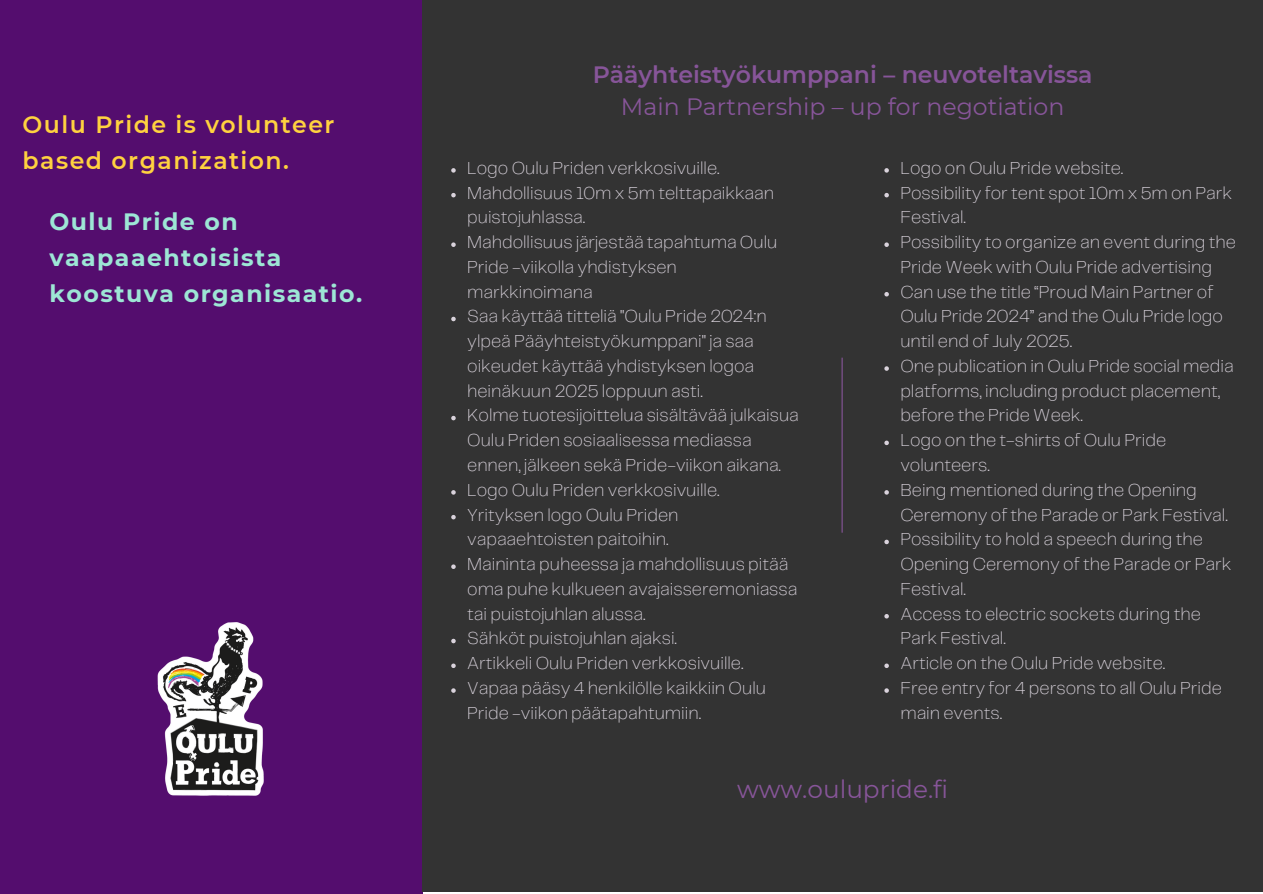
<style>
.page{position:relative;width:1263px;height:894px;background:#fff}
.page>*{position:absolute;margin:0;border:0;box-sizing:border-box;transform-origin:0 0}
.t1{font:24.75px "Montserrat";color:#875599}
.t2{font:600 23.7px/32.7px "Montserrat";color:#875599;text-align:center}
.t3{font:700 23.7px/36px "Montserrat";letter-spacing:.06em;color:#9de6d5}
.t4{font:600 23.7px/36px "Montserrat";letter-spacing:.06em;color:#ffd23f}
.t5{font:200 18px/24.8px "Telegraf";color:#ede6f0}
.s1{font-weight:400}
</style>
<div class="page">
<div style="left:0;top:0;width:422px;height:893px;background:#540d6e"></div>
<div style="left:422px;top:0;width:840px;height:891px;background:#333"></div>
<img style="left:157px;top:622px;width:107px;height:174px">
<svg style="left:451px;top:168px;width:5px;height:4px"></svg>
<svg style="left:451px;top:193px;width:5px;height:4px"></svg>
<svg style="left:451px;top:242px;width:5px;height:5px"></svg>
<svg style="left:451px;top:316px;width:5px;height:5px"></svg>
<svg style="left:451px;top:415px;width:5px;height:5px"></svg>
<svg style="left:451px;top:490px;width:5px;height:4px"></svg>
<svg style="left:451px;top:515px;width:5px;height:4px"></svg>
<svg style="left:451px;top:564px;width:5px;height:4px"></svg>
<svg style="left:451px;top:638px;width:5px;height:5px"></svg>
<svg style="left:451px;top:663px;width:5px;height:4px"></svg>
<svg style="left:451px;top:688px;width:5px;height:4px"></svg>
<svg style="left:884px;top:168px;width:5px;height:4px"></svg>
<svg style="left:884px;top:193px;width:5px;height:4px"></svg>
<svg style="left:884px;top:242px;width:5px;height:5px"></svg>
<svg style="left:884px;top:292px;width:5px;height:4px"></svg>
<svg style="left:884px;top:366px;width:5px;height:4px"></svg>
<svg style="left:884px;top:440px;width:5px;height:5px"></svg>
<svg style="left:884px;top:490px;width:5px;height:4px"></svg>
<svg style="left:884px;top:539px;width:5px;height:5px"></svg>
<svg style="left:884px;top:614px;width:5px;height:4px"></svg>
<svg style="left:884px;top:663px;width:5px;height:4px"></svg>
<svg style="left:884px;top:688px;width:5px;height:4px"></svg>
<hr style="left:841px;top:357px;width:2px;height:175px;background:#875599">
<h2 class="t4" style="left:23px;top:106px;width:313px">Oulu Pride is volunteer based organization.</h2>
<p class="t3" style="left:50px;top:203px;width:314px">Oulu Pride on vaapaaehtoisista koostuva organisaatio.</p>
<h1 class="t2" style="left:593px;top:58px;width:501px">Pääyhteistyökumppani – neuvoteltavissa<br><span class="s1">Main Partnership – up for negotiation</span></h1>
<p class="t5" style="left:467px;top:156px;width:333px">Logo Oulu Priden verkkosivuille.<br>Mahdollisuus 10m x 5m telttapaikkaan puistojuhlassa.<br>Mahdollisuus järjestää tapahtuma Oulu Pride -viikolla yhdistyksen markkinoimana<br>Saa käyttää titteliä "Oulu Pride 2024:n ylpeä Pääyhteistyökumppani" ja saa oikeudet käyttää yhdistyksen logoa heinäkuun 2025 loppuun asti.<br>Kolme tuotesijoittelua sisältävää julkaisua Oulu Priden sosiaalisessa mediassa ennen, jälkeen sekä Pride-viikon aikana.<br>Logo Oulu Priden verkkosivuille.<br>Yrityksen logo Oulu Priden vapaaehtoisten paitoihin.<br>Maininta puheessa ja mahdollisuus pitää oma puhe kulkueen avajaisseremoniassa tai puistojuhlan alussa.<br>Sähköt puistojuhlan ajaksi.<br>Artikkeli Oulu Priden verkkosivuille.<br>Vapaa pääsy 4 henkilölle kaikkiin Oulu Pride -viikon päätapahtumiin.</p>
<p class="t5" style="left:900px;top:156px;width:337px">Logo on Oulu Pride website.<br>Possibility for tent spot 10m x 5m on Park<br>Festival.<br>Possibility to organize an event during the<br>Pride Week with Oulu Pride advertising<br>Can use the title “Proud Main Partner of<br>Oulu Pride 2024” and the Oulu Pride logo until end of July 2025.<br>One publication in Oulu Pride social media platforms, including product placement, before the Pride Week.<br>Logo on the t-shirts of Oulu Pride volunteers.<br>Being mentioned during the Opening<br>Ceremony of the Parade or Park Festival.<br>Possibility to hold a speech during the<br>Opening Ceremony of the Parade or Park<br>Festival.<br>Access to electric sockets during the<br>Park Festival.<br>Article on the Oulu Pride website.<br>Free entry for 4 persons to all Oulu Pride main events.</p>
<p class="t1" style="left:737px;top:773px;width:213px">www.oulupride.fi</p>
</div>
